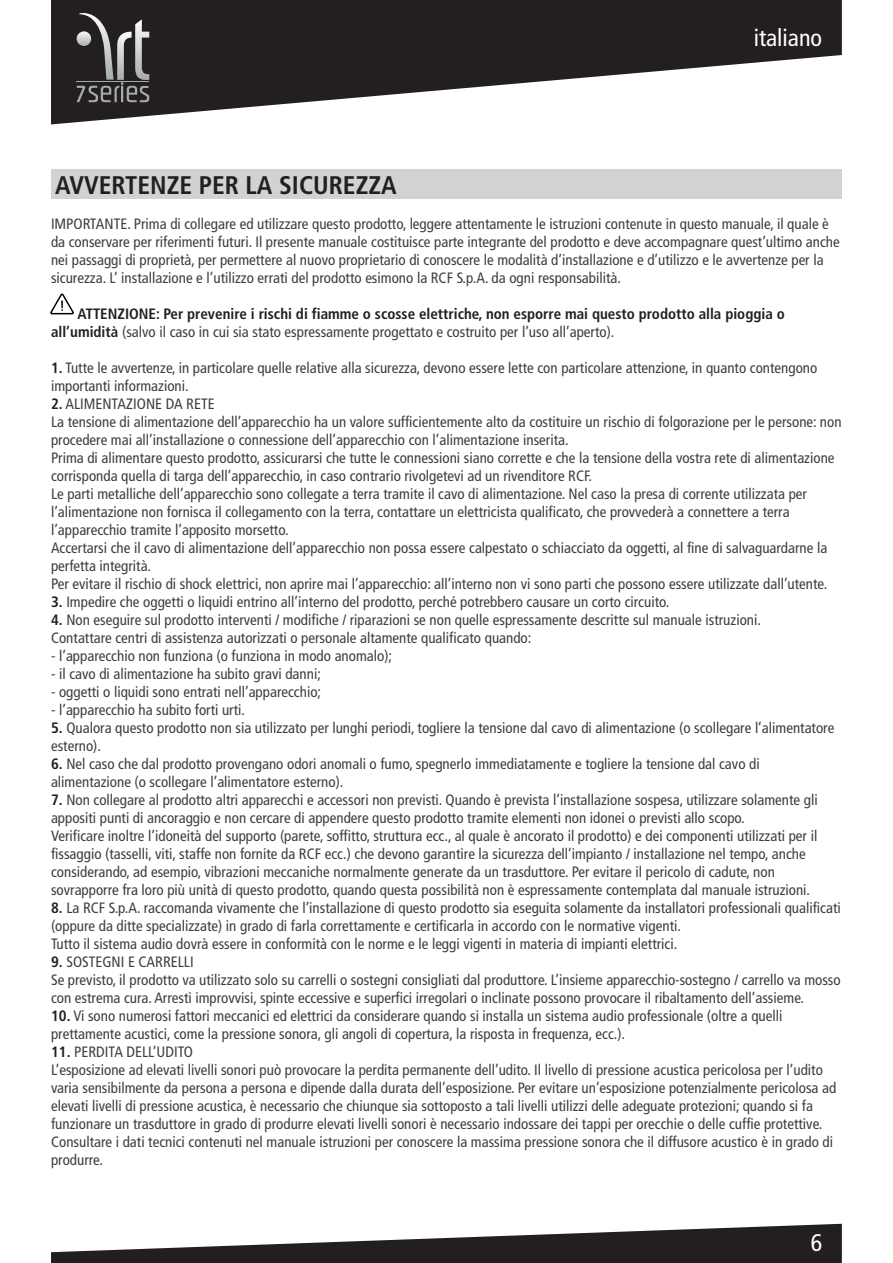
<style>
.page{position:relative;width:893px;height:1263px;background:#fff}
.page>*{position:absolute;margin:0;border:0;box-sizing:border-box;transform-origin:0 0}
.t1{font:700 condensed 25.5px "Frutiger";color:#231f20}
.t2{font:condensed 24px "Frutiger";color:#fff}
.t3{font:condensed 15px/18px "Frutiger";color:#3e3e3f}
.t4{font:700 condensed 15px/18px "Frutiger";color:#231f20}
.s1{font-weight:400;color:#3e3e3f}
.s2{font-weight:700;color:#231f20}
</style>
<div class="page">
<div style="left:51px;top:169px;width:791px;height:30px;background:#d1d2d4"></div>
<svg style="left:51px;top:0;width:791px;height:124px;fill:#231f20"></svg>
<svg style="left:51px;top:1224px;width:791px;height:39px"></svg>
<svg style="left:50px;top:293px;width:24px;height:22px"></svg>
<svg style="left:77px;top:13px;width:72px;height:89px"></svg>
<h2 class="t2" style="left:754px;top:23px;width:70px">italiano</h2>
<h1 class="t1" style="left:55px;top:170px;width:343px">AVVERTENZE PER LA SICUREZZA</h1>
<p class="t3" style="left:51px;top:215px;width:790px">IMPORTANTE. Prima di collegare ed utilizzare questo prodotto, leggere attentamente le istruzioni contenute in questo manuale, il quale è da conservare per riferimenti futuri. Il presente manuale costituisce parte integrante del prodotto e deve accompagnare quest’ultimo anche nei passaggi di proprietà, per permettere al nuovo proprietario di conoscere le modalità d’installazione e d’utilizzo e le avvertenze per la sicurezza. L’ installazione e l’utilizzo errati del prodotto esimono la RCF S.p.A. da ogni responsabilità.</p>
<p class="t4" style="left:51px;top:305px;width:735px;text-indent:26px">ATTENZIONE: Per prevenire i rischi di fiamme o scosse elettriche, non esporre mai questo prodotto alla pioggia o all’umidità <span class="s1">(salvo il caso in cui sia stato espressamente progettato e costruito per l’uso all’aperto).</span></p>
<p class="t3" style="left:51px;top:359px;width:768px"><span class="s2">1.</span> Tutte le avvertenze, in particolare quelle relative alla sicurezza, devono essere lette con particolare attenzione, in quanto contengono importanti informazioni.</p>
<p class="t3" style="left:51px;top:395px;width:792px"><span class="s2">2.</span> ALIMENTAZIONE DA RETE<br>La tensione di alimentazione dell’apparecchio ha un valore sufficientemente alto da costituire un rischio di folgorazione per le persone: non procedere mai all’installazione o connessione dell’apparecchio con l’alimentazione inserita.<br>Prima di alimentare questo prodotto, assicurarsi che tutte le connessioni siano corrette e che la tensione della vostra rete di alimentazione corrisponda quella di targa dell’apparecchio, in caso contrario rivolgetevi ad un rivenditore RCF.<br>Le parti metalliche dell’apparecchio sono collegate a terra tramite il cavo di alimentazione. Nel caso la presa di corrente utilizzata per l’alimentazione non fornisca il collegamento con la terra, contattare un elettricista qualificato, che provvederà a connettere a terra l’apparecchio tramite l’apposito morsetto.<br>Accertarsi che il cavo di alimentazione dell’apparecchio non possa essere calpestato o schiacciato da oggetti, al fine di salvaguardarne la perfetta integrità.<br>Per evitare il rischio di shock elettrici, non aprire mai l’apparecchio: all’interno non vi sono parti che possono essere utilizzate dall’utente.</p>
<p class="t3" style="left:51px;top:593px;width:620px"><span class="s2">3.</span> Impedire che oggetti o liquidi entrino all’interno del prodotto, perché potrebbero causare un corto circuito.</p>
<p class="t3" style="left:51px;top:611px;width:711px"><span class="s2">4.</span> Non eseguire sul prodotto interventi / modifiche / riparazioni se non quelle espressamente descritte sul manuale istruzioni.<br>Contattare centri di assistenza autorizzati o personale altamente qualificato quando:</p>
<p class="t3" style="left:51px;top:647px;width:343px">- l’apparecchio non funziona (o funziona in modo anomalo);</p>
<p class="t3" style="left:51px;top:665px;width:271px">- il cavo di alimentazione ha subito gravi danni;</p>
<p class="t3" style="left:51px;top:683px;width:272px">- oggetti o liquidi sono entrati nell’apparecchio;</p>
<p class="t3" style="left:51px;top:701px;width:196px">- l’apparecchio ha subito forti urti.</p>
<p class="t3" style="left:51px;top:719px;width:785px"><span class="s2">5.</span> Qualora questo prodotto non sia utilizzato per lunghi periodi, togliere la tensione dal cavo di alimentazione (o scollegare l’alimentatore esterno).</p>
<p class="t3" style="left:51px;top:755px;width:710px"><span class="s2">6.</span> Nel caso che dal prodotto provengano odori anomali o fumo, spegnerlo immediatamente e togliere la tensione dal cavo di alimentazione (o scollegare l’alimentatore esterno).</p>
<p class="t3" style="left:51px;top:791px;width:768px"><span class="s2">7.</span> Non collegare al prodotto altri apparecchi e accessori non previsti. Quando è prevista l’installazione sospesa, utilizzare solamente gli appositi punti di ancoraggio e non cercare di appendere questo prodotto tramite elementi non idonei o previsti allo scopo.<br>Verificare inoltre l’idoneità del supporto (parete, soffitto, struttura ecc., al quale è ancorato il prodotto) e dei componenti utilizzati per il fissaggio (tasselli, viti, staffe non fornite da RCF ecc.) che devono garantire la sicurezza dell’impianto / installazione nel tempo, anche considerando, ad esempio, vibrazioni meccaniche normalmente generate da un trasduttore. Per evitare il pericolo di cadute, non sovrapporre fra loro più unità di questo prodotto, quando questa possibilità non è espressamente contemplata dal manuale istruzioni.</p>
<p class="t3" style="left:51px;top:899px;width:791px"><span class="s2">8.</span> La RCF S.p.A. raccomanda vivamente che l’installazione di questo prodotto sia eseguita solamente da installatori professionali qualificati (oppure da ditte specializzate) in grado di farla correttamente e certificarla in accordo con le normative vigenti.<br>Tutto il sistema audio dovrà essere in conformità con le norme e le leggi vigenti in materia di impianti elettrici.</p>
<p class="t3" style="left:51px;top:953px;width:791px"><span class="s2">9.</span> SOSTEGNI E CARRELLI<br>Se previsto, il prodotto va utilizzato solo su carrelli o sostegni consigliati dal produttore. L’insieme apparecchio-sostegno / carrello va mosso con estrema cura. Arresti improvvisi, spinte eccessive e superfici irregolari o inclinate possono provocare il ribaltamento dell’assieme.</p>
<p class="t3" style="left:51px;top:1007px;width:733px"><span class="s2">10.</span> Vi sono numerosi fattori meccanici ed elettrici da considerare quando si installa un sistema audio professionale (oltre a quelli prettamente acustici, come la pressione sonora, gli angoli di copertura, la risposta in frequenza, ecc.).</p>
<p class="t3" style="left:51px;top:1043px;width:787px"><span class="s2">11.</span> PERDITA DELL’UDITO<br>L’esposizione ad elevati livelli sonori può provocare la perdita permanente dell’udito. Il livello di pressione acustica pericolosa per l’udito varia sensibilmente da persona a persona e dipende dalla durata dell’esposizione. Per evitare un’esposizione potenzialmente pericolosa ad elevati livelli di pressione acustica, è necessario che chiunque sia sottoposto a tali livelli utilizzi delle adeguate protezioni; quando si fa funzionare un trasduttore in grado di produrre elevati livelli sonori è necessario indossare dei tappi per orecchie o delle cuffie protettive.<br>Consultare i dati tecnici contenuti nel manuale istruzioni per conoscere la massima pressione sonora che il diffusore acustico è in grado di produrre.</p>
<h2 class="t2" style="left:811px;top:1229px;width:13px">6</h2>
</div>
